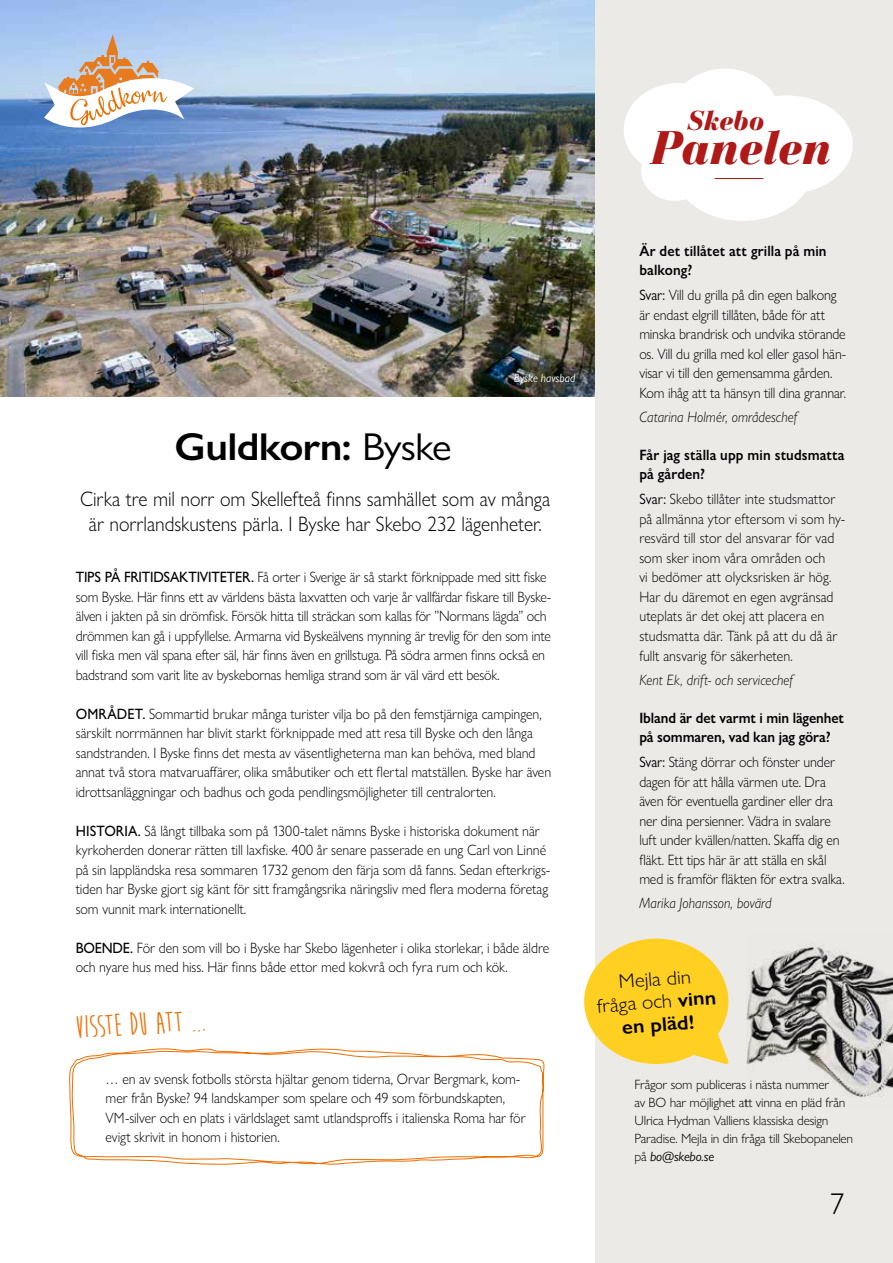
<style>
.page{position:relative;width:893px;height:1263px;background:#fff}
.page>*{position:absolute;margin:0;border:0;box-sizing:border-box;transform-origin:0 0}
.t1{font:italic 900 46.65px "Bauer Bodoni Std";letter-spacing:-.015em;color:#af1917;scale:.94 1}
.t2{font:600 39px "Gill Sans Nova";letter-spacing:-.02em;color:#000;scale:1.07 1}
.t3{font:700 32.4px "Moon Flower";color:#ed7004;scale:.94 1}
.t4{font:300 30.15px "Gill Sans Nova";color:#000;scale:.94 1}
.t5{font:italic 900 27.15px "Bauer Bodoni Std";letter-spacing:-.005em;color:#af1917;scale:.94 1}
.t6{font:300 21px/24.8px "Gill Sans Nova";color:#000;text-align:center;scale:.94 1}
.t7{font:300 19.8px/22.8px "Gill Sans Nova";color:#000;text-align:center;scale:1.07 1}
.t8{font:300 15px/19.5px "Gill Sans Nova";letter-spacing:-.005em;color:#000;scale:.94 1}
.t9{font:600 15px/18.8px "Gill Sans Nova";letter-spacing:.005em;color:#000;scale:.94 1}
.t10{font:italic 300 15px "Gill Sans Nova";letter-spacing:.005em;color:#000;scale:.94 1}
.t11{font:300 13.5px/18px "Gill Sans Nova";letter-spacing:-.015em;color:#000}
.t12{font:italic 12px "Gill Sans Nova";letter-spacing:.005em;color:#fff;scale:.94 1}
.s1{font-weight:400}
.s2{font-weight:500}
.s3{font-weight:600}
.s4{font-weight:400;font-style:italic}
</style>
<div class="page">
<img style="left:0;top:0;width:595px;height:396px">
<div style="left:595px;top:0;width:298px;height:1263px;background:#eceae6"></div>
<div style="left:624px;top:83px;width:110px;height:93px;background:#fff;border-radius:50%"></div>
<div style="left:669px;top:69px;width:111px;height:97px;background:#fff;border-radius:50%"></div>
<div style="left:641px;top:141px;width:67px;height:60px;background:#fff;border-radius:50%"></div>
<div style="left:721px;top:95px;width:132px;height:99px;background:#fff;border-radius:50%"></div>
<div style="left:674px;top:120px;width:138px;height:101px;background:#fff;border-radius:50%"></div>
<hr style="left:714px;top:178px;width:49px;height:1px;background:#af1917">
<svg style="left:44px;top:34px;width:150px;height:94px"></svg>
<svg style="left:69px;top:1048px;width:476px;height:117px"></svg>
<img style="left:746px;top:943px;width:147px;height:154px">
<svg style="left:584px;top:939px;width:144px;height:125px"></svg>
<h3 class="t5" style="left:687px;top:104px;width:84px">Skebo</h3>
<h1 class="t1" style="left:651px;top:119px;width:194px">Panelen</h1>
<p class="t12" style="left:514px;top:370px;width:67px">Byske havsbad</p>
<h2 class="t2" style="left:175px;top:423px;width:260px">Guldkorn: <span class="s1">Byske</span></h2>
<h3 class="t6" style="left:80px;top:486px;width:501px">Cirka tre mil norr om Skellefteå finns samhället som av många är norrlandskustens pärla. I Byske har Skebo 232 lägenheter.</h3>
<p class="t8" style="left:76px;top:567px;width:508px"><span class="s2">TIPS PÅ FRITIDSAKTIVITETER.</span> Få orter i Sverige är så starkt förknippade med sitt fiske som Byske. Här finns ett av världens bästa laxvatten och varje år vallfärdar fiskare till Byske&shy;älven i jakten på sin drömfisk. Försök hitta till sträckan som kallas för ”Normans lägda” och drömmen kan gå i uppfyllelse. Armarna vid Byskeälvens mynning är trevlig för den som inte vill fiska men väl spana efter säl, här finns även en grillstuga. På södra armen finns också en badstrand som varit lite av byskebornas hemliga strand som är väl värd ett besök.</p>
<p class="t8" style="left:76px;top:704px;width:507px"><span class="s2">OMRÅDET.</span> Sommartid brukar många turister vilja bo på den femstjärniga campingen, särskilt norrmännen har blivit starkt förknippade med att resa till Byske och den långa sandstranden. I Byske finns det mesta av väsentligheterna man kan behöva, med bland annat två stora matvaruaffärer, olika småbutiker och ett flertal matställen. Byske har även idrottsanläggningar och badhus och goda pendlingsmöjligheter till centralorten.</p>
<p class="t8" style="left:76px;top:821px;width:506px"><span class="s2">HISTORIA.</span> Så långt tillbaka som på 1300-talet nämns Byske i historiska dokument när kyrkoherden donerar rätten till laxfiske. 400 år senare passerade en ung Carl von Linné på sin lappländska resa sommaren 1732 genom den färja som då fanns. Sedan efterkrigs&shy;tiden har Byske gjort sig känt för sitt framgångsrika näringsliv med flera moderna företag som vunnit mark internationellt.</p>
<p class="t8" style="left:76px;top:938px;width:505px"><span class="s2">BOENDE.</span> För den som vill bo i Byske har Skebo lägenheter i olika storlekar, i både äldre och nyare hus med hiss. Här finns både ettor med kokvrå och fyra rum och kök.</p>
<h3 class="t3" style="left:74px;top:1010px;width:141px;rotate:-3deg">VISSTE DU ATT ...</h3>
<p class="t8" style="left:106px;top:1069px;width:448px">… en av svensk fotbolls största hjältar genom tiderna, Orvar Bergmark, kom&shy;mer från Byske? 94 landskamper som spelare och 49 som förbundskapten, VM-silver och en plats i världslaget samt utlandsproffs i italienska Roma har för evigt skrivit in honom i historien.</p>
<p class="t9" style="left:639px;top:242px;width:201px">Är det tillåtet att grilla på min balkong?</p>
<p class="t8" style="left:639px;top:285px;width:222px"><span class="s1">Svar:</span> Vill du grilla på din egen balkong är endast elgrill tillåten, både för att minska brandrisk och undvika störande os. Vill du grilla med kol eller gasol hän&shy;visar vi till den gemensamma gården.<br>Kom ihåg att ta hänsyn till dina grannar.</p>
<p class="t10" style="left:639px;top:408px;width:169px">Catarina Holmér, områdeschef</p>
<p class="t9" style="left:639px;top:446px;width:220px">Får jag ställa upp min studsmatta på gården?</p>
<p class="t8" style="left:639px;top:489px;width:221px"><span class="s1">Svar:</span> Skebo tillåter inte studsmattor på allmänna ytor eftersom vi som hy&shy;resvärd till stor del ansvarar för vad som sker inom våra områden och<br>vi bedömer att olycksrisken är hög.<br>Har du däremot en egen avgränsad uteplats är det okej att placera en studsmatta där. Tänk på att du då är fullt ansvarig för säkerheten.</p>
<p class="t10" style="left:639px;top:670px;width:165px">Kent Ek, drift- och servicechef</p>
<p class="t9" style="left:639px;top:708px;width:219px">Ibland är det varmt i min lägenhet på sommaren, vad kan jag göra?</p>
<p class="t8" style="left:639px;top:752px;width:220px"><span class="s1">Svar:</span> Stäng dörrar och fönster under dagen för att hålla värmen ute. Dra även för eventuella gardiner eller dra ner dina persienner. Vädra in svalare luft under kvällen/natten. Skaffa dig en fläkt. Ett tips här är att ställa en skål med is framför fläkten för extra svalka.</p>
<p class="t10" style="left:639px;top:894px;width:142px">Marika Johansson, bovärd</p>
<h3 class="t7" style="left:594px;top:971px;width:113px;rotate:-4deg">Mejla din<br>fråga och <span class="s3">vinn en pläd!</span></h3>
<p class="t11" style="left:634px;top:1075px;width:220px">Frågor som publiceras i nästa nummer<br>av BO har möjlighet att vinna en pläd från Ulrica Hydman Valliens klassiska design Paradise. Mejla in din fråga till Skebopanelen på <span class="s4">bo@skebo.se</span></p>
<h3 class="t4" style="left:830px;top:1185px;width:16px">7</h3>
</div>
